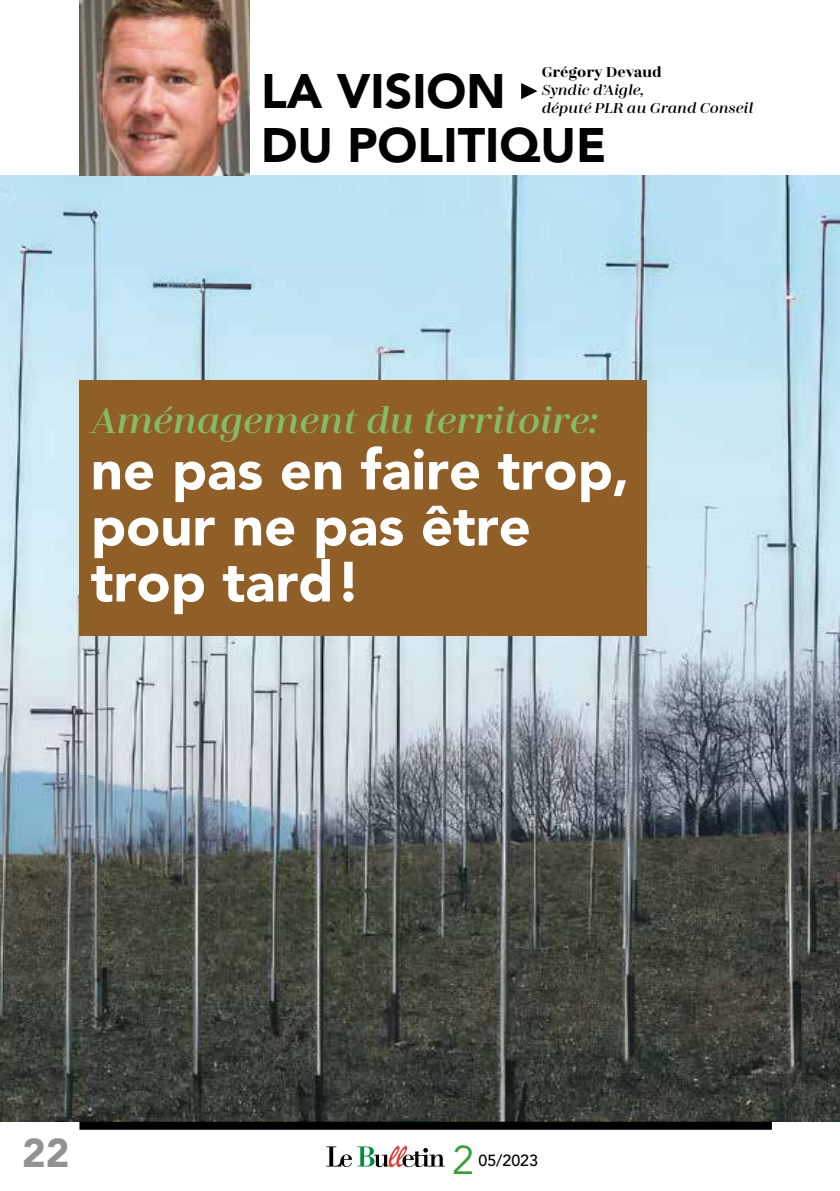
<style>
.page{position:relative;width:840px;height:1191px;background:#fff}
.page>*{position:absolute;margin:0;border:0;box-sizing:border-box;transform-origin:0 0}
.t1{font:900 56px/56px "Avenir";color:#fff}
.t2{font:900 48px/54px "Avenir";color:#000}
.t3{font:italic 600 40px "Zahrah";color:#85bc68}
.t4{font:900 40px "Avenir";color:#949290}
.t5{font:40px "Avenir";color:#3b9e3a}
.t6{font:italic 600 16px/18px "Zahrah";color:#000}
.t7{font:700 16px "Zahrah";color:#000}
.t8{font:500 16px "Avenir";color:#000}
</style>
<div class="page">
<svg style="left:326px;top:1145px;width:118px;height:22px"></svg>
<div style="left:79px;top:1121px;width:692px;height:8px;background:#000"></div>
<img style="left:0;top:176px;width:839px;height:945px">
<svg style="left:521px;top:83px;width:16px;height:16px"></svg>
<img style="left:79px;top:0;width:170px;height:176px">
<div style="left:79px;top:380px;width:567px;height:255px;background:#905f27"></div>
<p class="t7" style="left:541px;top:63px;width:122px">Grégory Devaud</p>
<p class="t6" style="left:541px;top:81px;width:213px">Syndic d’Aigle,<br>député PLR au Grand Conseil</p>
<p class="t2" style="left:261px;top:63px;width:346px">LA VISION<br>DU POLITIQUE</p>
<p class="t3" style="left:91px;top:398px;width:508px">Aménagement du territoire:</p>
<p class="t1" style="left:91px;top:441px;width:540px">ne pas en faire trop, pour ne pas être trop tard!</p>
<p class="t4" style="left:22px;top:1128px;width:49px">22</p>
<p class="t5" style="left:452px;top:1136px;width:24px">2</p>
<p class="t8" style="left:478px;top:1151px;width:61px">05/2023</p>
</div>
